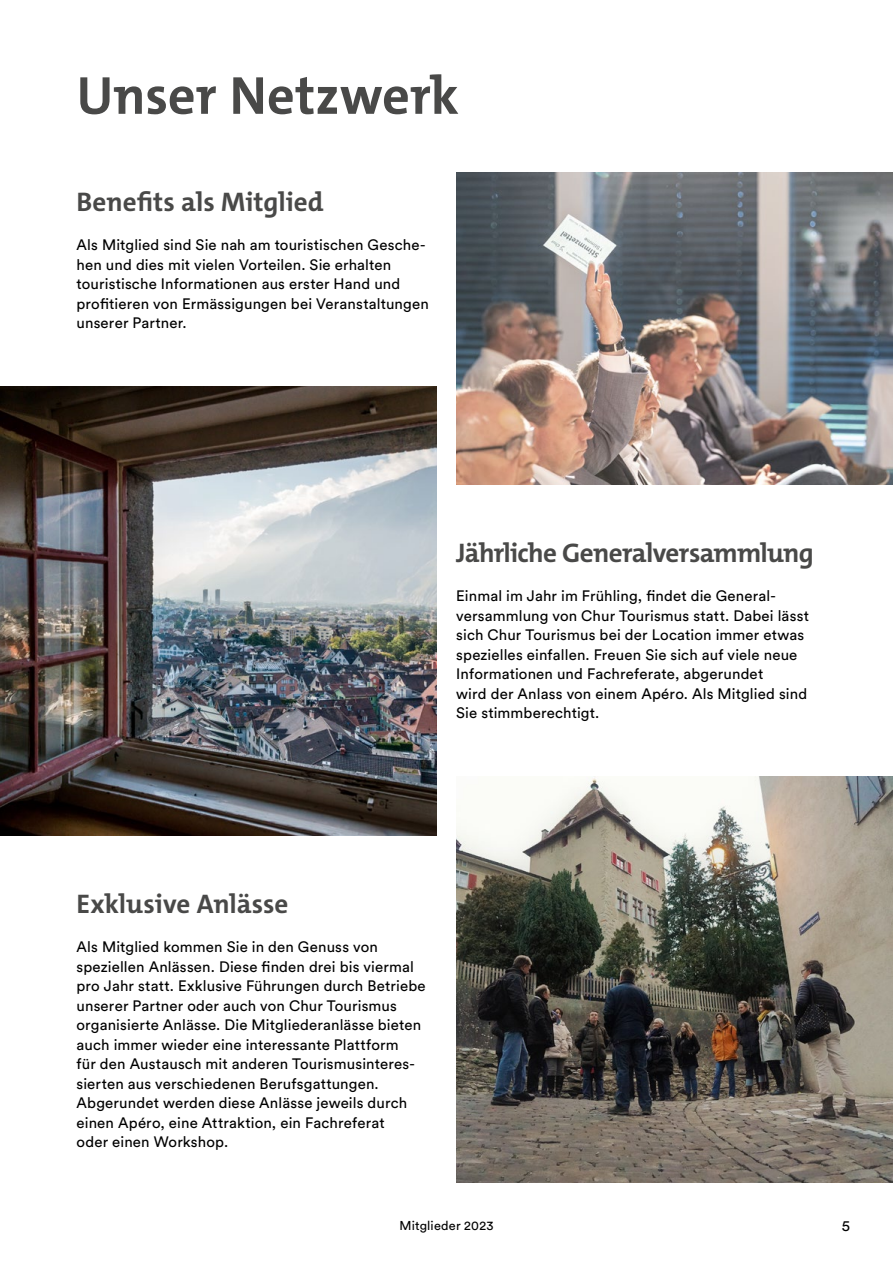
<style>
.page{position:relative;width:893px;height:1263px;background:#fff}
.page>*{position:absolute;margin:0;border:0;box-sizing:border-box;transform-origin:0 0}
.t1{font:700 54px "The Mix";color:#494948}
.t2{font:700 27px "The Mix";letter-spacing:-.01em;color:#494948}
.t3{font:15px/19.5px "Circular Std";letter-spacing:.01em;color:#000}
.t4{font:12.75px "Circular Std";letter-spacing:.015em;color:#000}
</style>
<div class="page">
<img style="left:456px;top:172px;width:437px;height:312px">
<img style="left:1px;top:387px;width:436px;height:448px">
<img style="left:456px;top:777px;width:436px;height:405px">
<h1 class="t1" style="left:77px;top:61px;width:384px">Unser Netzwerk</h1>
<h2 class="t2" style="left:77px;top:185px;width:249px">Benefits als Mitglied</h2>
<p class="t3" style="left:77px;top:235px;width:354px">Als Mitglied sind Sie nah am touristischen Gesche&shy;hen und dies mit vielen Vorteilen. Sie erhalten touristische Informationen aus erster Hand und profitieren von Ermässigungen bei Veranstaltungen unserer Partner.</p>
<h2 class="t2" style="left:456px;top:536px;width:359px">Jährliche Generalversammlung</h2>
<p class="t3" style="left:456px;top:586px;width:354px">Einmal im Jahr im Frühling, findet die General&shy;versammlung von Chur Tourismus statt. Dabei lässt sich Chur Tourismus bei der Location immer etwas spezielles einfallen. Freuen Sie sich auf viele neue Informationen und Fachreferate, abgerundet<br>wird der Anlass von einem Apéro. Als Mitglied sind Sie stimmberechtigt.</p>
<h2 class="t2" style="left:77px;top:887px;width:213px">Exklusive Anlässe</h2>
<p class="t3" style="left:77px;top:937px;width:351px">Als Mitglied kommen Sie in den Genuss von speziellen Anlässen. Diese finden drei bis viermal pro Jahr statt. Exklusive Führungen durch Betriebe unserer Partner oder auch von Chur Tourismus organisierte Anlässe. Die Mitgliederanlässe bieten auch immer wieder eine interessante Plattform<br>für den Austausch mit anderen Tourismusinteres&shy;sierten aus verschiedenen Berufsgattungen.<br>Abgerundet werden diese Anlässe jeweils durch einen Apéro, eine Attraktion, ein Fachreferat<br>oder einen Workshop.</p>
<p class="t4" style="left:399px;top:1218px;width:96px">Mitglieder 2023</p>
<p class="t3" style="left:842px;top:1215px;width:10px">5</p>
</div>
